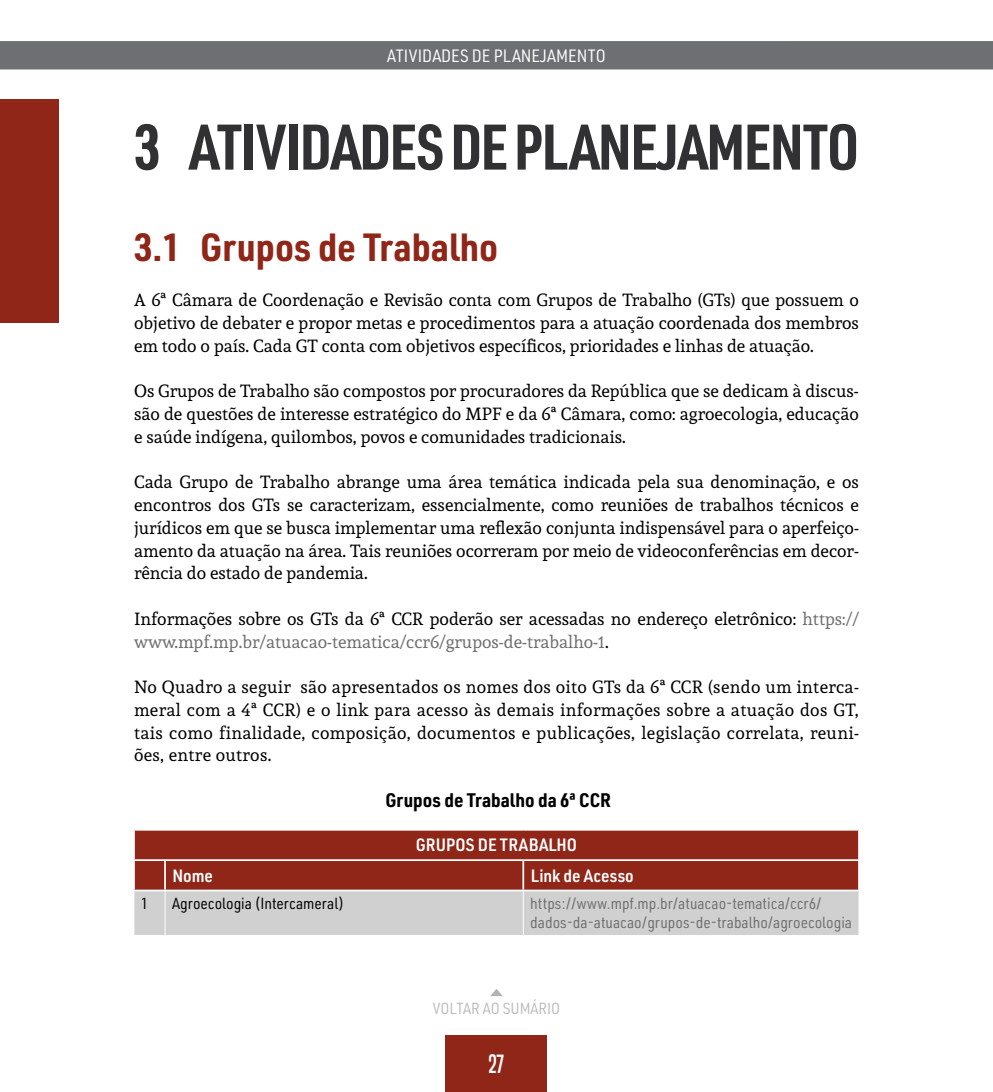
<style>
.page{position:relative;width:993px;height:1092px;background:#fff}
.page>*{position:absolute;margin:0;border:0;box-sizing:border-box;transform-origin:0 0}
.t1{font:700 63px "URWDIN Cond";letter-spacing:-.02em;color:#313133}
.t2{font:700 38.5px "URWDIN Semi Cond";color:#8f2617}
.t3{font:24.5px "Built Titling Rg";color:#fff}
.t4{font:700 19.25px "URWDIN Semi Cond";color:#000}
.t5{font:17.5px/22.8px "Andada";color:#000;text-align:justify}
.t6{font:600 17.5px "URWDIN Semi Cond";color:#fff}
.t7{font:17.5px "URWDIN Semi Cond";color:#fff}
.t8{font:15.75px/19.2px "URWDIN Semi Cond";color:#706f6f}
.t9{font:15.75px "URWDIN Semi Cond";color:#000}
.t10{font:15.75px "URWDIN Semi Cond";color:#bcbcbc}
.s1{color:#706f6f}
</style>
<div class="page">
<div style="left:445px;top:1034px;width:102px;height:57px;background:#8f2617"></div>
<div style="left:0;top:99px;width:59px;height:223px;background:#8f2617"></div>
<div style="left:0;top:41px;width:992px;height:28px;background:#6d6f72"></div>
<svg style="left:490px;top:989px;width:12px;height:7px"></svg>
<div style="left:135px;top:830px;width:722px;height:59px;background:#8f2617"></div>
<div style="left:134px;top:891px;width:724px;height:43px;background:#d0d0d0"></div>
<hr style="left:133px;top:859px;width:32px;height:2px;background:#fff">
<hr style="left:165px;top:859px;width:358px;height:2px;background:#fff">
<hr style="left:164px;top:861px;width:2px;height:28px;background:#fff">
<hr style="left:523px;top:859px;width:336px;height:2px;background:#fff">
<hr style="left:522px;top:861px;width:2px;height:28px;background:#fff">
<hr style="left:164px;top:891px;width:1px;height:43px;background:#fff">
<hr style="left:522px;top:891px;width:1px;height:43px;background:#fff">
<p class="t7" style="left:387px;top:44px;width:18px">Atividades</p>
<p class="t7" style="left:472px;top:44px;width:41px">de Planejamento</p>
<h1 class="t1" style="left:134px;top:104px;width:726px">3 ATIVIDADES DE PLANEJAMENTO</h1>
<h2 class="t2" style="left:134px;top:220px;width:366px">3.1 Grupos de Trabalho</h2>
<p class="t5" style="left:134px;top:288px;width:726px">A 6ª Câmara de Coordenação e Revisão conta com Grupos de Trabalho (GTs) que possuem o objetivo de debater e propor metas e procedimentos para a atuação coordenada dos membros em todo o país. Cada GT conta com objetivos específicos, prioridades e linhas de atuação.</p>
<p class="t5" style="left:134px;top:379px;width:726px">Os Grupos de Trabalho são compostos por procuradores da República que se dedicam à discus&shy;são de questões de interesse estratégico do MPF e da 6ª Câmara, como: agroecologia, educação e saúde indígena, quilombos, povos e comunidades tradicionais.</p>
<p class="t5" style="left:134px;top:470px;width:726px">Cada Grupo de Trabalho abrange uma área temática indicada pela sua denominação, e os encontros dos GTs se caracterizam, essencialmente, como reuniões de trabalhos técnicos e jurídicos em que se busca implementar uma reflexão conjunta indispensável para o aperfeiço&shy;amento da atuação na área. Tais reuniões ocorreram por meio de videoconferências em decor&shy;rência do estado de pandemia.</p>
<p class="t5" style="left:134px;top:607px;width:726px">Informações sobre os GTs da 6ª CCR poderão ser acessadas no endereço eletrônico: <span class="s1">https:// www.mpf.mp.br/atuacao-tematica/ccr6/grupos-de-trabalho-1</span>.</p>
<p class="t5" style="left:134px;top:675px;width:726px">No Quadro a seguir são apresentados os nomes dos oito GTs da 6ª CCR (sendo um interca&shy;meral com a 4ª CCR) e o link para acesso às demais informações sobre a atuação dos GT, tais como finalidade, composição, documentos e publicações, legislação correlata, reuni&shy;ões, entre outros.</p>
<p class="t4" style="left:385px;top:786px;width:227px">Grupos de Trabalho da 6ª CCR</p>
<p class="t6" style="left:416px;top:833px;width:162px">GRUPOS DE TRABALHO</p>
<p class="t6" style="left:172px;top:863px;width:42px">Nome</p>
<p class="t6" style="left:530px;top:863px;width:105px">Link de Acesso</p>
<p class="t9" style="left:141px;top:893px;width:9px">1</p>
<p class="t9" style="left:172px;top:893px;width:173px">Agroecologia (Intercameral)</p>
<p class="t8" style="left:530px;top:893px;width:323px">https://www.mpf.mp.br/atuacao-tematica/ccr6/ dados-da-atuacao/grupos-de-trabalho/agroecologia</p>
<p class="t10" style="left:432px;top:997px;width:129px">VOLTAR AO SUMÁRIO</p>
<h3 class="t3" style="left:488px;top:1048px;width:17px">27</h3>
</div>
